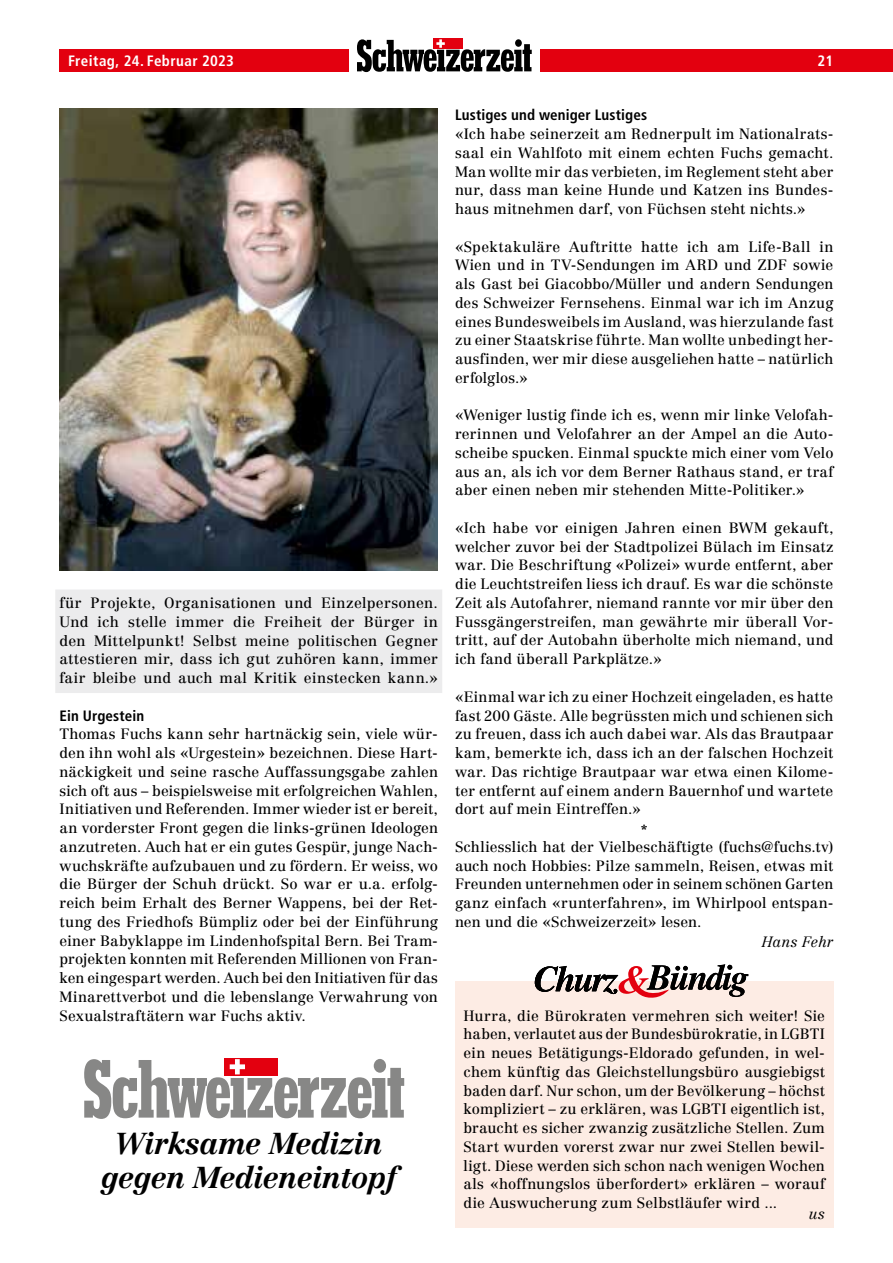
<style>
.page{position:relative;width:893px;height:1263px;background:#fff}
.page>*{position:absolute;margin:0;border:0;box-sizing:border-box;transform-origin:0 0}
.t1{font:italic 700 29.7px/33.5px "Centennial LT Pro";letter-spacing:-.02em;color:#000;text-align:center}
.t2{font:700 condensed 15px "Frutiger LT Std";letter-spacing:.01em;color:#000}
.t3{font:700 condensed 15px "Frutiger LT Std";letter-spacing:.025em;color:#fff}
.t4{font:14.7px/18.8px "Centennial LT Pro";letter-spacing:.01em;color:#000;text-align:justify}
.t5{font:italic 300 14.7px "Centennial LT Pro";letter-spacing:.005em;color:#000}
</style>
<div class="page">
<div style="left:540px;top:50px;width:353px;height:22px;background:#e3000f"></div>
<div style="left:60px;top:50px;width:289px;height:22px;background:#e3000f"></div>
<div style="left:434px;top:38px;width:29px;height:11px;background:#e3000f"></div>
<svg style="left:357px;top:39px;width:175px;height:33px"></svg>
<div style="left:55px;top:589px;width:387px;height:104px;background:#ececed"></div>
<img style="left:60px;top:108px;width:378px;height:462px">
<div style="left:455px;top:981px;width:378px;height:246px;background:#fdece4"></div>
<svg style="left:535px;top:964px;width:213px;height:34px"></svg>
<div style="left:225px;top:1058px;width:53px;height:18px;background:#e3000f"></div>
<svg style="left:84px;top:1059px;width:320px;height:60px"></svg>
<p class="t3" style="left:68px;top:52px;width:167px">Freitag, 24. Februar 2023</p>
<p class="t3" style="left:817px;top:52px;width:17px">21</p>
<p class="t4" style="left:60px;top:593px;width:380px">für Projekte, Organisationen und Einzelpersonen.<br>Und ich stelle immer die Freiheit der Bürger in den Mittelpunkt! Selbst meine politischen Gegner attestieren mir, dass ich gut zuhören kann, immer fair bleibe und auch mal Kritik einstecken kann.»</p>
<p class="t2" style="left:60px;top:706px;width:86px">Ein Urgestein</p>
<p class="t4" style="left:60px;top:725px;width:380px">Thomas Fuchs kann sehr hartnäckig sein, viele wür&shy;den ihn wohl als «Urgestein» bezeichnen. Diese Hart&shy;näckigkeit und seine rasche Auffassungsgabe zahlen sich oft aus – beispielsweise mit erfolgreichen Wahlen, Initiativen und Referenden. Immer wieder ist er bereit, an vorderster Front gegen die links-grünen Ideologen anzutreten. Auch hat er ein gutes Gespür, junge Nach&shy;wuchskräfte aufzubauen und zu fördern. Er weiss, wo die Bürger der Schuh drückt. So war er u.a. erfolg&shy;reich beim Erhalt des Berner Wappens, bei der Ret&shy;tung des Friedhofs Bümpliz oder bei der Einführung einer Babyklappe im Lindenhofspital Bern. Bei Tram&shy;projekten konnten mit Referenden Millionen von Fran&shy;ken eingespart werden. Auch bei den Initiativen für das Minarettverbot und die lebenslange Verwahrung von Sexualstraftätern war Fuchs aktiv.</p>
<h1 class="t1" style="left:101px;top:1127px;width:297px">Wirksame Medizin gegen Medieneintopf</h1>
<p class="t2" style="left:455px;top:106px;width:194px">Lustiges und weniger Lustiges</p>
<p class="t4" style="left:455px;top:125px;width:380px">«Ich habe seinerzeit am Rednerpult im Nationalrats&shy;saal ein Wahlfoto mit einem echten Fuchs gemacht.<br>Man wollte mir das verbieten, im Reglement steht aber nur, dass man keine Hunde und Katzen ins Bundes&shy;haus mitnehmen darf, von Füchsen steht nichts.»</p>
<p class="t4" style="left:455px;top:237px;width:380px">«Spektakuläre Auftritte hatte ich am Life-Ball in Wien und in TV-Sendungen im ARD und ZDF sowie als Gast bei Giacobbo/Müller und andern Sendungen des Schweizer Fernsehens. Einmal war ich im Anzug eines Bundesweibels im Ausland, was hierzulande fast zu einer Staatskrise führte. Man wollte unbedingt her&shy;ausfinden, wer mir diese ausgeliehen hatte – natürlich erfolglos.»</p>
<p class="t4" style="left:455px;top:406px;width:380px">«Weniger lustig finde ich es, wenn mir linke Velofah&shy;rerinnen und Velofahrer an der Ampel an die Auto&shy;scheibe spucken. Einmal spuckte mich einer vom Velo aus an, als ich vor dem Berner Rathaus stand, er traf aber einen neben mir stehenden Mitte-Politiker.»</p>
<p class="t4" style="left:455px;top:518px;width:380px">«Ich habe vor einigen Jahren einen BWM gekauft, welcher zuvor bei der Stadtpolizei Bülach im Einsatz war. Die Beschriftung «Polizei» wurde entfernt, aber die Leuchtstreifen liess ich drauf. Es war die schönste Zeit als Autofahrer, niemand rannte vor mir über den Fussgängerstreifen, man gewährte mir überall Vor&shy;tritt, auf der Autobahn überholte mich niemand, und ich fand überall Parkplätze.»</p>
<p class="t4" style="left:455px;top:687px;width:380px">«Einmal war ich zu einer Hochzeit eingeladen, es hatte fast 200 Gäste. Alle begrüssten mich und schienen sich zu freuen, dass ich auch dabei war. Als das Brautpaar kam, bemerkte ich, dass ich an der falschen Hochzeit war. Das richtige Brautpaar war etwa einen Kilome&shy;ter entfernt auf einem andern Bauernhof und wartete dort auf mein Eintreffen.»</p>
<p class="t4" style="left:455px;top:821px;width:380px;line-height:17.2px;text-align:center">*<br>Schliesslich hat der Vielbeschäftigte (fuchs@fuchs.tv)</p>
<p class="t4" style="left:455px;top:856px;width:380px">auch noch Hobbies: Pilze sammeln, Reisen, etwas mit Freunden unternehmen oder in seinem schönen Garten ganz einfach «runterfahren», im Whirlpool entspan&shy;nen und die «Schweizerzeit» lesen.</p>
<p class="t5" style="left:762px;top:932px;width:73px">Hans Fehr</p>
<p class="t4" style="left:463px;top:1006px;width:363px">Hurra, die Bürokraten vermehren sich weiter! Sie haben, verlautet aus der Bundesbürokratie, in LGBTI ein neues Betätigungs-Eldorado gefunden, in wel&shy;chem künftig das Gleichstellungsbüro ausgiebigst baden darf. Nur schon, um der Bevölkerung – höchst kompliziert – zu erklären, was LGBTI eigentlich ist, braucht es sicher zwanzig zusätzliche Stellen. Zum Start wurden vorerst zwar nur zwei Stellen bewil&shy;ligt. Diese werden sich schon nach wenigen Wochen als «hoffnungslos überfordert» erklären – worauf die Auswucherung zum Selbstläufer wird ...</p>
<p class="t5" style="left:809px;top:1205px;width:18px">us</p>
</div>
